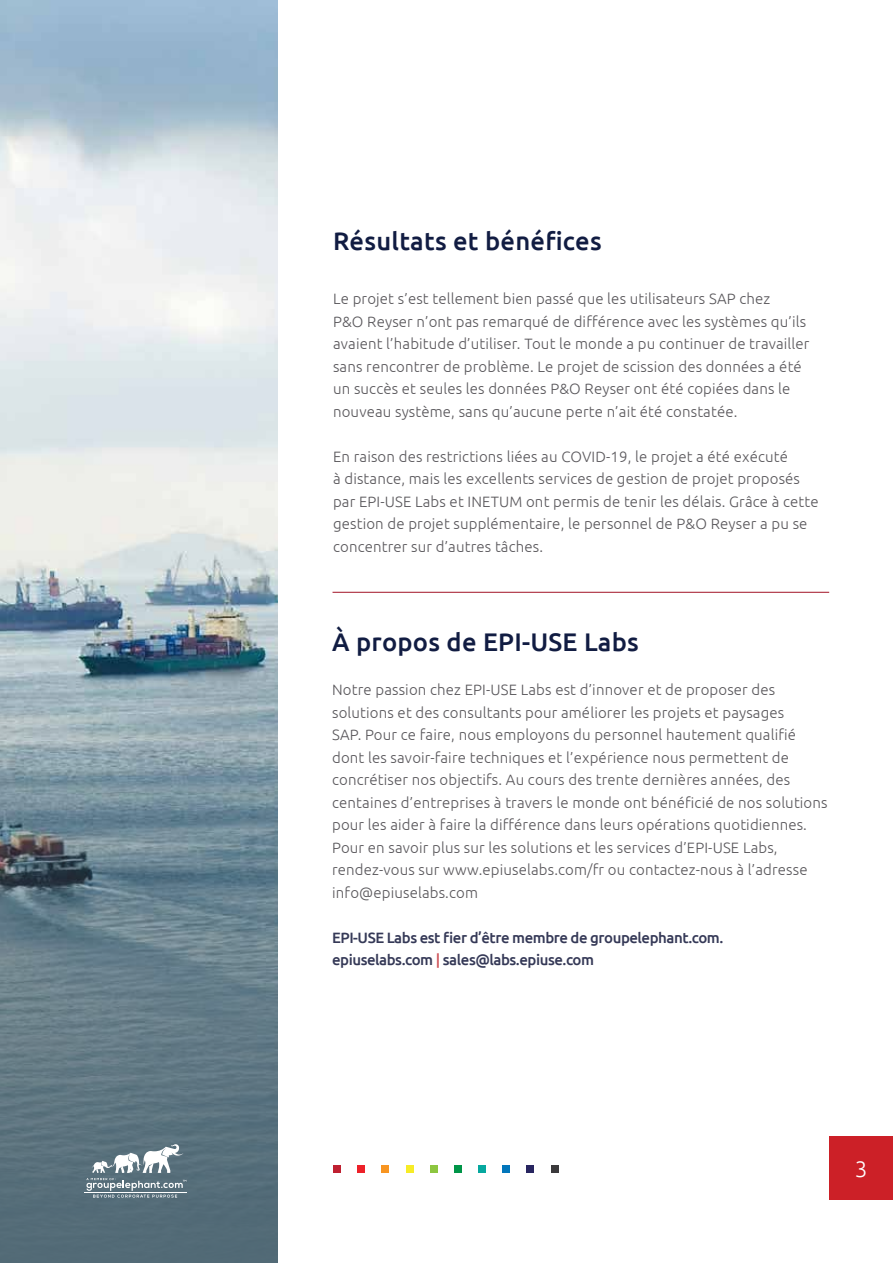
<style>
.page{position:relative;width:893px;height:1263px;background:#fff}
.page>*{position:absolute;margin:0;border:0;box-sizing:border-box;transform-origin:0 0}
.t1{font:500 25.5px "Ubuntu";letter-spacing:.01em;color:#111c42}
.t2{font:300 22.5px "Ubuntu";color:#fff}
.t3{font:300 15px/22.5px "Ubuntu";letter-spacing:.01em;color:#5a585c}
.t4{font:500 15px/22.5px "Ubuntu";letter-spacing:-.03em;color:#353957}
.s1{color:#ce5258}
</style>
<div class="page">
<div style="left:829px;top:1136px;width:64px;height:63px;background:#cc2027"></div>
<img style="left:0;top:0;width:277px;height:663px">
<svg style="left:0;top:663px;width:277px;height:600px;background:#6b838e"></svg>
<hr style="left:84px;top:1192px;width:102px;height:1px;background:#fff">
<svg style="left:86px;top:1144px;width:100px;height:54px"></svg>
<div style="left:333px;top:1164px;width:8px;height:8px;background:#bf2031"></div>
<div style="left:357px;top:1164px;width:8px;height:8px;background:#ed2129"></div>
<div style="left:381px;top:1164px;width:8px;height:8px;background:#f89521"></div>
<div style="left:406px;top:1164px;width:7px;height:8px;background:#f7ec27"></div>
<div style="left:430px;top:1164px;width:8px;height:8px;background:#8dc640"></div>
<div style="left:454px;top:1164px;width:8px;height:8px;background:#009548"></div>
<div style="left:478px;top:1164px;width:8px;height:8px;background:#06a89f"></div>
<div style="left:502px;top:1164px;width:8px;height:8px;background:#0276bb"></div>
<div style="left:526px;top:1164px;width:8px;height:8px;background:#282560"></div>
<div style="left:551px;top:1164px;width:7px;height:8px;background:#3b3a3c"></div>
<hr style="left:333px;top:592px;width:496px;height:1px;background:#a21326">
<h1 class="t1" style="left:333px;top:225px;width:270px">Résultats et bénéfices</h1>
<p class="t3" style="left:333px;top:287px;width:478px">Le projet s’est tellement bien passé que les utilisateurs SAP chez<br>P&amp;O Reyser n’ont pas remarqué de différence avec les systèmes qu’ils avaient l’habitude d’utiliser. Tout le monde a pu continuer de travailler sans rencontrer de problème. Le projet de scission des données a été un succès et seules les données P&amp;O Reyser ont été copiées dans le nouveau système, sans qu’aucune perte n’ait été constatée.</p>
<p class="t3" style="left:333px;top:445px;width:487px">En raison des restrictions liées au COVID-19, le projet a été exécuté<br>à distance, mais les excellents services de gestion de projet proposés par EPI-USE Labs et INETUM ont permis de tenir les délais. Grâce à cette gestion de projet supplémentaire, le personnel de P&amp;O Reyser a pu se concentrer sur d’autres tâches.</p>
<h1 class="t1" style="left:332px;top:626px;width:308px">À propos de EPI-USE Labs</h1>
<p class="t3" style="left:332px;top:678px;width:497px">Notre passion chez EPI-USE Labs est d’innover et de proposer des solutions et des consultants pour améliorer les projets et paysages<br>SAP. Pour ce faire, nous employons du personnel hautement qualifié dont les savoir-faire techniques et l’expérience nous permettent de concrétiser nos objectifs. Au cours des trente dernières années, des centaines d’entreprises à travers le monde ont bénéficié de nos solutions pour les aider à faire la différence dans leurs opérations quotidiennes.<br>Pour en savoir plus sur les solutions et les services d’EPI-USE Labs, rendez-vous sur www.epiuselabs.com/fr ou contactez-nous à l’adresse info@epiuselabs.com</p>
<p class="t4" style="left:332px;top:926px;width:393px">EPI-USE Labs est fier d’être membre de groupelephant.com. epiuselabs.com <span class="s1">|</span> sales@labs.epiuse.com</p>
<h2 class="t2" style="left:855px;top:1155px;width:14px">3</h2>
</div>
